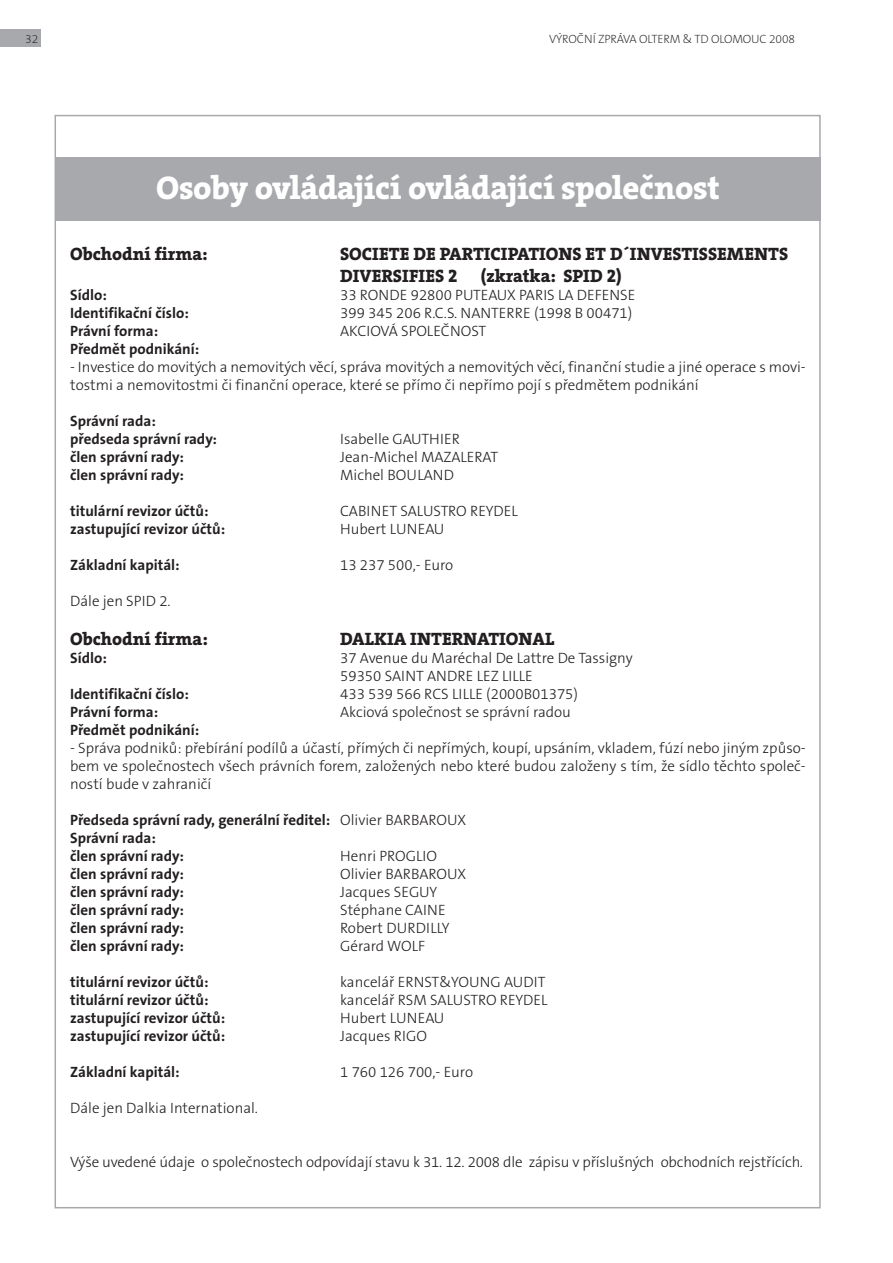
<style>
.page{position:relative;width:893px;height:1263px;background:#fff}
.page>*{position:absolute;margin:0;border:0;box-sizing:border-box;transform-origin:0 0}
.t1{font:33px "The Serif HP8 Ex Bld";letter-spacing:-.01em;color:#fff}
.t2{font:18px/21.6px "The Serif HP8 Ex Bld";color:#231f20}
.t3{font:300 15px/18px "The Sans OT3";color:#231f20}
.t4{font:700 15px/18px "The Sans OT7";color:#231f20}
.t5{font:200 12px "The Sans OT2";letter-spacing:-.01em;color:#231f20}
.s1{font-family:"The Sans OT3";font-weight:300}
</style>
<div class="page">
<div style="left:55px;top:157px;width:766px;height:64px;background:#a7a9ac"></div>
<div style="left:0;top:30px;width:40px;height:17px;background:#a7a9ac"></div>
<p class="t5" style="left:25px;top:34px;width:15px">32</p>
<p class="t5" style="left:549px;top:34px;width:248px">VÝROČNÍ ZPRÁVA OLTERM &amp; TD OLOMOUC 2008</p>
<h1 class="t1" style="left:156px;top:175px;width:565px">Osoby ovládající ovládající společnost</h1>
<p class="t2" style="left:70px;top:245px;width:139px">Obchodní firma:</p>
<p class="t2" style="left:340px;top:245px;width:449px">SOCIETE DE PARTICIPATIONS ET D´INVESTISSEMENTS<br>DIVERSIFIES 2</p>
<p class="t2" style="left:481px;top:266px;width:142px">(zkratka: SPID 2)</p>
<p class="t4" style="left:70px;top:287px;width:38px">Sídlo:</p>
<p class="t3" style="left:340px;top:287px;width:297px">33 RONDE 92800 PUTEAUX PARIS LA DEFENSE</p>
<p class="t4" style="left:70px;top:305px;width:120px">Identifikační číslo:</p>
<p class="t3" style="left:340px;top:305px;width:294px">399 345 206 R.C.S. NANTERRE (1998 B 00471)</p>
<p class="t4" style="left:70px;top:323px;width:90px">Právní forma:</p>
<p class="t3" style="left:340px;top:323px;width:148px">AKCIOVÁ SPOLEČNOST</p>
<p class="t4" style="left:70px;top:341px;width:131px">Předmět podnikání:</p>
<p class="t3" style="left:70px;top:359px;width:737px">- Investice do movitých a nemovitých věcí, správa movitých a nemovitých věcí, finanční studie a jiné operace s movi&shy;tostmi a nemovitostmi či finanční operace, které se přímo či nepřímo pojí s předmětem podnikání</p>
<p class="t4" style="left:70px;top:413px;width:148px">Správní rada: předseda správní rady:</p>
<p class="t3" style="left:340px;top:431px;width:121px">Isabelle GAUTHIER</p>
<p class="t4" style="left:70px;top:449px;width:115px">člen správní rady:</p>
<p class="t3" style="left:340px;top:449px;width:160px">Jean-Michel MAZALERAT</p>
<p class="t4" style="left:70px;top:467px;width:115px">člen správní rady:</p>
<p class="t3" style="left:340px;top:467px;width:115px">Michel BOULAND</p>
<p class="t4" style="left:70px;top:503px;width:140px">titulární revizor účtů:</p>
<p class="t3" style="left:340px;top:503px;width:179px">CABINET SALUSTRO REYDEL</p>
<p class="t4" style="left:70px;top:521px;width:157px">zastupující revizor účtů:</p>
<p class="t3" style="left:340px;top:521px;width:106px">Hubert LUNEAU</p>
<p class="t4" style="left:70px;top:557px;width:111px">Základní kapitál:</p>
<p class="t3" style="left:340px;top:557px;width:115px">13 237 500,- Euro</p>
<p class="t3" style="left:70px;top:593px;width:102px">Dále jen SPID 2.</p>
<p class="t2" style="left:70px;top:630px;width:139px">Obchodní firma:</p>
<p class="t2" style="left:340px;top:630px;width:216px">DALKIA INTERNATIONAL</p>
<p class="t4" style="left:70px;top:651px;width:38px">Sídlo:</p>
<p class="t3" style="left:340px;top:651px;width:294px">37 Avenue du Maréchal De Lattre De Tassigny<br>59350 SAINT ANDRE LEZ LILLE</p>
<p class="t4" style="left:70px;top:687px;width:120px">Identifikační číslo:</p>
<p class="t3" style="left:340px;top:687px;width:239px">433 539 566 RCS LILLE (2000B01375)</p>
<p class="t4" style="left:70px;top:705px;width:90px">Právní forma:</p>
<p class="t3" style="left:340px;top:705px;width:232px">Akciová společnost se správní radou</p>
<p class="t4" style="left:70px;top:723px;width:131px">Předmět podnikání:</p>
<p class="t3" style="left:70px;top:741px;width:737px;text-align:justify">- Správa podniků: přebírání podílů a účastí, přímých či nepřímých, koupí, upsáním, vkladem, fúzí nebo jiným způso&shy;bem ve společnostech všech právních forem, založených nebo které budou založeny s tím, že sídlo těchto společ&shy;ností bude v zahraničí</p>
<p class="t4" style="left:70px;top:813px;width:397px">Předseda správní rady, generální ředitel: <span class="s1">Olivier BARBAROUX<br></span>Správní rada:<br>člen správní rady:</p>
<p class="t3" style="left:340px;top:849px;width:98px">Henri PROGLIO</p>
<p class="t4" style="left:70px;top:867px;width:115px">člen správní rady:</p>
<p class="t3" style="left:340px;top:867px;width:127px">Olivier BARBAROUX</p>
<p class="t4" style="left:70px;top:885px;width:115px">člen správní rady:</p>
<p class="t3" style="left:340px;top:885px;width:99px">Jacques SEGUY</p>
<p class="t4" style="left:70px;top:903px;width:115px">člen správní rady:</p>
<p class="t3" style="left:340px;top:903px;width:107px">Stéphane CAINE</p>
<p class="t4" style="left:70px;top:921px;width:115px">člen správní rady:</p>
<p class="t3" style="left:340px;top:921px;width:111px">Robert DURDILLY</p>
<p class="t4" style="left:70px;top:939px;width:115px">člen správní rady:</p>
<p class="t3" style="left:340px;top:939px;width:87px">Gérard WOLF</p>
<p class="t4" style="left:70px;top:975px;width:140px">titulární revizor účtů:</p>
<p class="t3" style="left:340px;top:975px;width:207px">kancelář ERNST&amp;YOUNG AUDIT</p>
<p class="t4" style="left:70px;top:993px;width:140px">titulární revizor účtů:</p>
<p class="t3" style="left:340px;top:993px;width:209px">kancelář RSM SALUSTRO REYDEL</p>
<p class="t4" style="left:70px;top:1011px;width:157px">zastupující revizor účtů:</p>
<p class="t3" style="left:340px;top:1011px;width:106px">Hubert LUNEAU</p>
<p class="t4" style="left:70px;top:1029px;width:157px">zastupující revizor účtů:</p>
<p class="t3" style="left:340px;top:1029px;width:88px">Jacques RIGO</p>
<p class="t4" style="left:70px;top:1065px;width:111px">Základní kapitál:</p>
<p class="t3" style="left:340px;top:1065px;width:134px">1 760 126 700,- Euro</p>
<p class="t3" style="left:70px;top:1101px;width:189px">Dále jen Dalkia International.</p>
<p class="t3" style="left:70px;top:1155px;width:734px">Výše uvedené údaje o společnostech odpovídají stavu k 31. 12. 2008 dle zápisu v příslušných obchodních rejstřících.</p>
</div>
